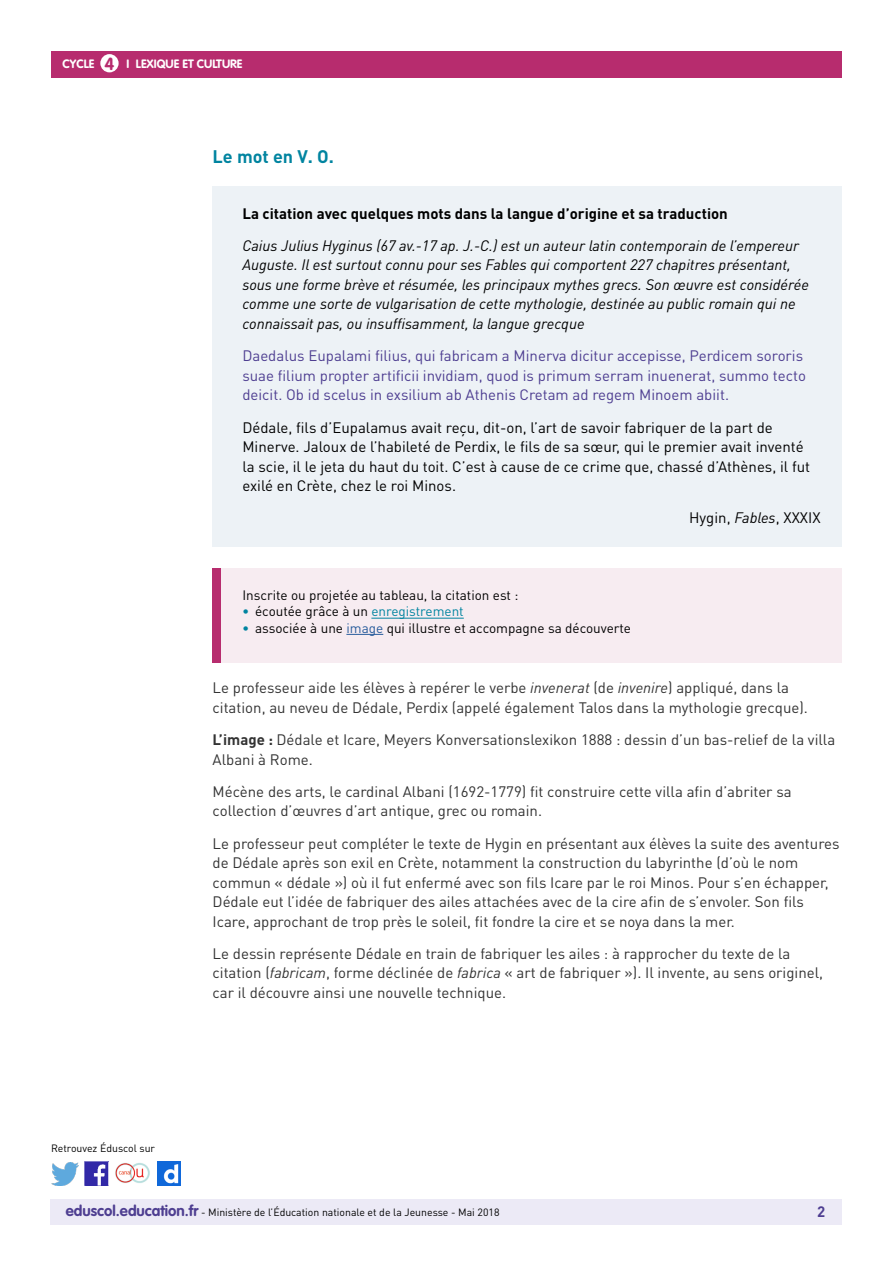
<style>
.page{position:relative;width:893px;height:1263px;background:#fff}
.page>*{position:absolute;margin:0;border:0;box-sizing:border-box;transform-origin:0 0}
.t1{font:700 18px "DIN Pro";color:#0084a0}
.t2{font:700 17.25px "VAG Rounded Std";color:#b72c6e}
.t3{font:15px/19.5px "DIN Pro";color:#333}
.t4{font:italic 15px/19.5px "DIN Pro";color:#000}
.t5{font:15px/19.5px "DIN Pro";color:#000}
.t6{font:15px/19.5px "DIN Pro";color:#4e3e91}
.t7{font:700 15px "DIN Pro";color:#000}
.t8{font:700 15px "DIN Pro";color:#4e3e91}
.t9{font:13.5px "DIN Pro";color:#000}
.t10{font:700 12px "VAG Rounded Std";color:#fff}
.t11{font:10.5px "DIN Pro";color:#000}
.s1{font-style:italic}
.s2{font-weight:700;color:#0084a0}
.s3{color:#0084a0}
.s4{color:#275b9b}
.s5{font-weight:700}
.s6{font-family:"VAG Rounded Std";font-weight:700;font-size:15px;color:#4e3e91}
</style>
<div class="page">
<div style="left:50px;top:1199px;width:791px;height:26px;background:#eceaf6"></div>
<div style="left:51px;top:51px;width:791px;height:27px;background:#b72c6e"></div>
<div style="left:100px;top:54px;width:19px;height:18px;background:#fff;border-radius:50%"></div>
<img style="left:85px;top:1162px;width:23px;height:23px">
<img style="left:51px;top:1163px;width:28px;height:22px">
<img style="left:158px;top:1162px;width:22px;height:23px">
<img style="left:115px;top:1163px;width:35px;height:20px">
<div style="left:213px;top:568px;width:629px;height:95px;background:#f7ecf1"></div>
<hr style="left:371px;top:618px;width:93px;height:1px;background:#0084a0">
<hr style="left:346px;top:634px;width:37px;height:1px;background:#275b9b">
<div style="left:213px;top:568px;width:8px;height:95px;background:#b72c6e"></div>
<div style="left:213px;top:186px;width:629px;height:361px;background:#edf2f6"></div>
<p class="t2" style="left:105px;top:53px;width:11px">4</p>
<p class="t10" style="left:63px;top:57px;width:33px">CYCLE</p>
<p class="t10" style="left:127px;top:57px;width:117px">I LEXIQUE ET CULTURE</p>
<p class="t1" style="left:213px;top:144px;width:123px">Le mot en V. O.</p>
<p class="t7" style="left:242px;top:203px;width:487px">La citation avec quelques mots dans la langue d’origine et sa traduction</p>
<p class="t4" style="left:242px;top:236px;width:568px">Caius Julius Hyginus (67 av.-17 ap. J.-C.) est un auteur latin contemporain de l’empereur Auguste. Il est surtout connu pour ses Fables qui comportent 227 chapitres présentant, sous une forme brève et résumée, les principaux mythes grecs. Son œuvre est considérée comme une sorte de vulgarisation de cette mythologie, destinée au public romain qui ne connaissait pas, ou insuffisamment, la langue grecque</p>
<p class="t6" style="left:242px;top:346px;width:565px">Daedalus Eupalami filius, qui fabricam a Minerva dicitur accepisse, Perdicem sororis suae filium propter artificii invidiam, quod is primum serram inuenerat, summo tecto deicit. Ob id scelus in exsilium ab Athenis Cretam ad regem Minoem abiit.</p>
<p class="t5" style="left:242px;top:417px;width:569px">Dédale, fils d’Eupalamus avait reçu, dit-on, l’art de savoir fabriquer de la part de Minerve. Jaloux de l’habileté de Perdix, le fils de sa sœur, qui le premier avait inventé la scie, il le jeta du haut du toit. C’est à cause de ce crime que, chassé d’Athènes, il fut exilé en Crète, chez le roi Minos.</p>
<p class="t5" style="left:689px;top:508px;width:133px">Hygin, <span class="s1">Fables</span>, XXXIX</p>
<p class="t9" style="left:242px;top:587px;width:278px">Inscrite ou projetée au tableau, la citation est :</p>
<p class="t9" style="left:242px;top:603px;width:223px"><span class="s2">•</span> écoutée grâce à un <span class="s3">enregistrement</span></p>
<p class="t9" style="left:242px;top:619px;width:390px"><span class="s2">•</span> associée à une <span class="s4">image</span> qui illustre et accompagne sa découverte</p>
<p class="t11" style="left:51px;top:1141px;width:106px">Retrouvez Éduscol sur</p>
<p class="t3" style="left:213px;top:678px;width:597px">Le professeur aide les élèves à repérer le verbe <span class="s1">invenerat</span> (de <span class="s1">invenire</span>) appliqué, dans la citation, au neveu de Dédale, Perdix (appelé également Talos dans la mythologie grecque).</p>
<p class="t3" style="left:213px;top:730px;width:624px"><span class="s5">L’image :</span> Dédale et Icare, Meyers Konversationslexikon 1888 : dessin d’un bas-relief de la villa<br>Albani à Rome.</p>
<p class="t3" style="left:213px;top:781px;width:581px">Mécène des arts, le cardinal Albani (1692-1779) fit construire cette villa afin d’abriter sa collection d’œuvres d’art antique, grec ou romain.</p>
<p class="t3" style="left:213px;top:833px;width:628px">Le professeur peut compléter le texte de Hygin en présentant aux élèves la suite des aventures de Dédale après son exil en Crète, notamment la construction du labyrinthe (d’où le nom commun « dédale ») où il fut enfermé avec son fils Icare par le roi Minos. Pour s’en échapper, Dédale eut l’idée de fabriquer des ailes attachées avec de la cire afin de s’envoler. Son fils Icare, approchant de trop près le soleil, fit fondre la cire et se noya dans la mer.</p>
<p class="t3" style="left:213px;top:943px;width:612px">Le dessin représente Dédale en train de fabriquer les ailes : à rapprocher du texte de la citation (<span class="s1">fabricam</span>, forme déclinée de <span class="s1">fabrica</span> « art de fabriquer »). Il invente, au sens originel, car il découvre ainsi une nouvelle technique.</p>
<p class="t11" style="left:66px;top:1205px;width:435px"><span class="s6">eduscol.education.fr</span> - Ministère de l’Éducation nationale et de la Jeunesse - Mai 2018</p>
<p class="t8" style="left:817px;top:1201px;width:10px">2</p>
</div>
